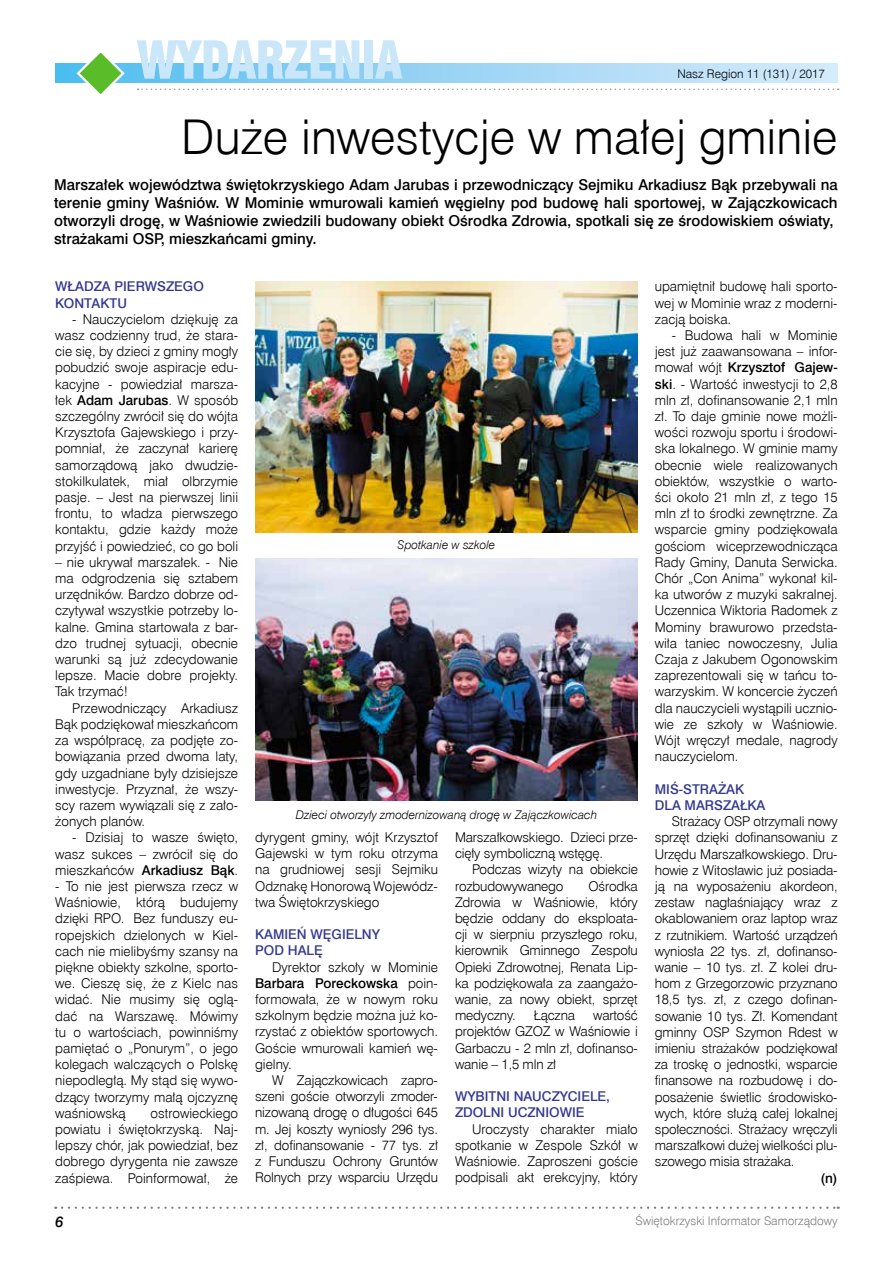
<style>
.page{position:relative;width:893px;height:1263px;background:#fff}
.page>*{position:absolute;margin:0;border:0;box-sizing:border-box;transform-origin:0 0}
.t1{font:51px "Swis 721 Blk Cn EU";letter-spacing:-.03em;color:#cae7fa}
.t2{font:48px "Swis 721 Lt EU";color:#000}
.t3{font:15px/18px "Swis 721 Md EU";color:#000}
.t4{font:italic 15px "Swis 721 Md EU";color:#000}
.t5{font:13.5px/16.2px "Swis 721 Lt EU";color:#000;text-align:justify}
.t6{font:13.5px/16.2px "Swis 721 Md EU";color:#353990}
.t7{font:13.5px "Swis 721 Md EU";color:#000}
.t8{font:italic 12px "Swis 721 Lt EU";color:#000}
.t9{font:12px "Swis 721 Lt EU";color:#7c7c7c}
.t10{font:12px "Swis 721 Lt EU";color:#000}
.s1{font-family:"Swis 721 Md EU"}
.s2{font-family:"Swis 721 Lt EU"}
</style>
<div class="page">
<div style="left:55px;top:64px;width:783px;height:19px;background:linear-gradient(to right,#55bcef,#d9ebfb)"></div>
<svg style="left:62px;top:1206px;width:777px;height:3px"></svg>
<svg style="left:138px;top:89px;width:701px;height:1px"></svg>
<svg style="left:75px;top:53px;width:51px;height:41px"></svg>
<img style="left:255px;top:282px;width:383px;height:250px">
<img style="left:255px;top:558px;width:383px;height:242px">
<h1 class="t1" style="left:136px;top:29px;width:268px">WYDARZENIA</h1>
<p class="t10" style="left:677px;top:67px;width:149px">Nasz Region 11 (131) / 2017</p>
<h2 class="t2" style="left:181px;top:107px;width:658px">Duże inwestycje w małej gminie</h2>
<p class="t3" style="left:54px;top:176px;width:785px">Marszałek województwa świętokrzyskiego Adam Jarubas i przewodniczący Sejmiku Arkadiusz Bąk przebywali na terenie gminy Waśniów. W Mominie wmurowali kamień węgielny pod budowę hali sportowej, w Zajączkowicach otworzyli drogę, w Waśniowie zwiedzili budowany obiekt Ośrodka Zdrowia, spotkali się ze środowiskiem oświaty, strażakami OSP, mieszkańcami gminy.</p>
<p class="t6" style="left:55px;top:279px;width:150px">WŁADZA PIERWSZEGO<br>KONTAKTU</p>
<p class="t5" style="left:55px;top:311px;width:184px;text-indent:17px">- Nauczycielom dziękuję za wasz codzienny trud, że stara&shy;cie się, by dzieci z gminy mogły pobudzić swoje aspiracje edu&shy;kacyjne - powiedział marsza&shy;łek <span class="s1">Adam Jarubas</span>. W sposób szczególny zwrócił się do wójta Krzysztofa Gajewskiego i przy&shy;pomniał, że zaczynał karierę samorządową jako dwudzie&shy;stokilkulatek, miał olbrzymie pasje. – Jest na pierwszej linii frontu, to władza pierwszego kontaktu, gdzie każdy może przyjść i powiedzieć, co go boli</p>
<p class="t5" style="left:55px;top:554px;width:184px">– nie ukrywał marszałek. - Nie ma odgrodzenia się sztabem urzędników. Bardzo dobrze od&shy;czytywał wszystkie potrzeby lo&shy;kalne. Gmina startowała z bar&shy;dzo trudnej sytuacji, obecnie warunki są już zdecydowanie lepsze. Macie dobre projekty.<br>Tak trzymać!</p>
<p class="t5" style="left:55px;top:700px;width:184px;text-indent:17px">Przewodniczący Arkadiusz Bąk podziękował mieszkańcom za współpracę, za podjęte zo&shy;bowiązania przed dwoma laty, gdy uzgadniane były dzisiejsze inwestycje. Przyznał, że wszy&shy;scy razem wywiązali się z zało&shy;żonych planów.</p>
<p class="t5" style="left:55px;top:830px;width:184px;text-indent:17px">- Dzisiaj to wasze święto, wasz sukces – zwrócił się do mieszkańców <span class="s1">Arkadiusz Bąk</span>.</p>
<p class="t5" style="left:55px;top:878px;width:184px">- To nie jest pierwsza rzecz w Waśniowie, którą budujemy dzięki RPO. Bez funduszy eu&shy;ropejskich dzielonych w Kiel&shy;cach nie mielibyśmy szansy na piękne obiekty szkolne, sporto&shy;we. Cieszę się, że z Kielc nas widać. Nie musimy się oglą&shy;dać na Warszawę. Mówimy tu o wartościach, powinniśmy pamiętać o „Ponurym”, o jego kolegach walczących o Polskę niepodległą. My stąd się wywo&shy;dzący tworzymy małą ojczyznę waśniowską</p>
<p class="t5" style="left:55px;top:1105px;width:184px;text-indent:95px">ostrowieckiego powiatu i świętokrzyską. Naj&shy;lepszy chór, jak powiedział, bez dobrego dyrygenta nie zawsze zaśpiewa. Poinformował, że</p>
<p class="t8" style="left:398px;top:538px;width:99px">Spotkanie w szkole</p>
<p class="t8" style="left:296px;top:807px;width:303px">Dzieci otworzyły zmodernizowaną drogę w Zajączkowicach</p>
<p class="t5" style="left:255px;top:829px;width:184px">dyrygent gminy, wójt Krzysztof Gajewski w tym roku otrzyma na grudniowej sesji Sejmiku Odznakę Honorową Wojewódz&shy;twa Świętokrzyskiego</p>
<p class="t6" style="left:255px;top:927px;width:126px">KAMIEŃ WĘGIELNY<br>POD HALĘ</p>
<p class="t5" style="left:272px;top:959px;width:167px">Dyrektor szkoły w Mominie</p>
<p class="t7" style="left:255px;top:975px;width:184px">Barbara Poreckowska <span class="s2">poin-</span></p>
<p class="t5" style="left:255px;top:991px;width:184px">formowała, że w nowym roku szkolnym będzie można już ko&shy;rzystać z obiektów sportowych.<br>Goście wmurowali kamień wę&shy;gielny.</p>
<p class="t5" style="left:255px;top:1072px;width:184px;text-indent:17px">W Zajączkowicach zapro&shy;szeni goście otworzyli zmoder&shy;nizowaną drogę o długości 645 m. Jej koszty wyniosły 296 tys. zł, dofinansowanie - 77 tys. zł z Funduszu Ochrony Gruntów Rolnych przy wsparciu Urzędu</p>
<p class="t5" style="left:455px;top:829px;width:184px">Marszałkowskiego. Dzieci prze&shy;cięły symboliczną wstęgę.</p>
<p class="t5" style="left:455px;top:862px;width:184px;text-indent:17px">Podczas wizyty na obiekcie rozbudowywanego</p>
<p class="t5" style="left:455px;top:878px;width:184px;text-indent:134px">Ośrodka Zdrowia w Waśniowie, który będzie oddany do eksploata&shy;cji w sierpniu przyszłego roku, kierownik Gminnego Zespołu Opieki Zdrowotnej, Renata Lip&shy;ka podziękowała za zaangażo&shy;wanie, za nowy obiekt, sprzęt medyczny.</p>
<p class="t5" style="left:455px;top:1007px;width:184px;text-indent:138px">wartość projektów GZOZ w Waśniowie i Garbaczu - 2 mln zł, dofinanso&shy;wanie – 1,5 mln zł</p>
<p class="t6" style="left:455px;top:1089px;width:156px">WYBITNI NAUCZYCIELE,<br>ZDOLNI UCZNIOWIE</p>
<p class="t5" style="left:455px;top:1121px;width:184px;text-indent:17px">Uroczysty charakter miało spotkanie w Zespole Szkół w Waśniowie. Zaproszeni goście podpisali akt erekcyjny, który</p>
<p class="t5" style="left:534px;top:1007px;width:43px">Łączna</p>
<p class="t5" style="left:655px;top:279px;width:184px">upamiętnił budowę hali sporto&shy;wej w Mominie wraz z moderni&shy;zacją boiska.</p>
<p class="t5" style="left:655px;top:327px;width:184px;text-align:right">- Budowa hali w Mominie jest już zaawansowana – infor-</p>
<p class="t7" style="left:655px;top:359px;width:184px"><span class="s2">mował wójt</span> Krzysztof Gajew-</p>
<p class="t5" style="left:655px;top:376px;width:184px"><span class="s1">ski</span>. - Wartość inwestycji to 2,8 mln zł, dofinansowanie 2,1 mln zł. To daje gminie nowe możli&shy;wości rozwoju sportu i środowi&shy;ska lokalnego. W gminie mamy obecnie wiele realizowanych obiektów, wszystkie o warto&shy;ści około 21 mln zł, z tego 15 mln zł to środki zewnętrzne. Za wsparcie gminy podziękowała gościom wiceprzewodnicząca Rady Gminy, Danuta Serwicka.<br>Chór „Con Anima” wykonał kil&shy;ka utworów z muzyki sakralnej.<br>Uczennica Wiktoria Radomek z Mominy brawurowo przedsta&shy;wiła taniec nowoczesny, Julia Czaja z Jakubem Ogonowskim zaprezentowali się w tańcu to&shy;warzyskim. W koncercie życzeń dla nauczycieli wystąpili ucznio&shy;wie ze szkoły w Waśniowie.<br>Wójt wręczył medale, nagrody nauczycielom.</p>
<p class="t6" style="left:655px;top:781px;width:112px">MIŚ-STRAŻAK<br>DLA MARSZAŁKA</p>
<p class="t5" style="left:655px;top:813px;width:184px;text-indent:17px">Strażacy OSP otrzymali nowy sprzęt dzięki dofinansowaniu z Urzędu Marszałkowskiego. Dru&shy;howie z Witosławic już posiada&shy;ją na wyposażeniu akordeon, zestaw nagłaśniający wraz z okablowaniem oraz laptop wraz z rzutnikiem. Wartość urządzeń wyniosła 22 tys. zł, dofinanso&shy;wanie – 10 tys. zł. Z kolei dru&shy;hom z Grzegorzowic przyznano 18,5 tys. zł, z czego dofinan&shy;sowanie 10 tys. Zł. Komendant gminny OSP Szymon Rdest w imieniu strażaków podziękował za troskę o jednostki, wsparcie finansowe na rozbudowę i do&shy;posażenie świetlic środowisko&shy;wych, które służą całej lokalnej społeczności. Strażacy wręczyli marszałkowi dużej wielkości plu&shy;szowego misia strażaka.</p>
<p class="t7" style="left:820px;top:1169px;width:19px">(n)</p>
<p class="t4" style="left:55px;top:1212px;width:10px">6</p>
<p class="t9" style="left:635px;top:1213px;width:204px">Świętokrzyski Informator Samorządowy</p>
</div>
